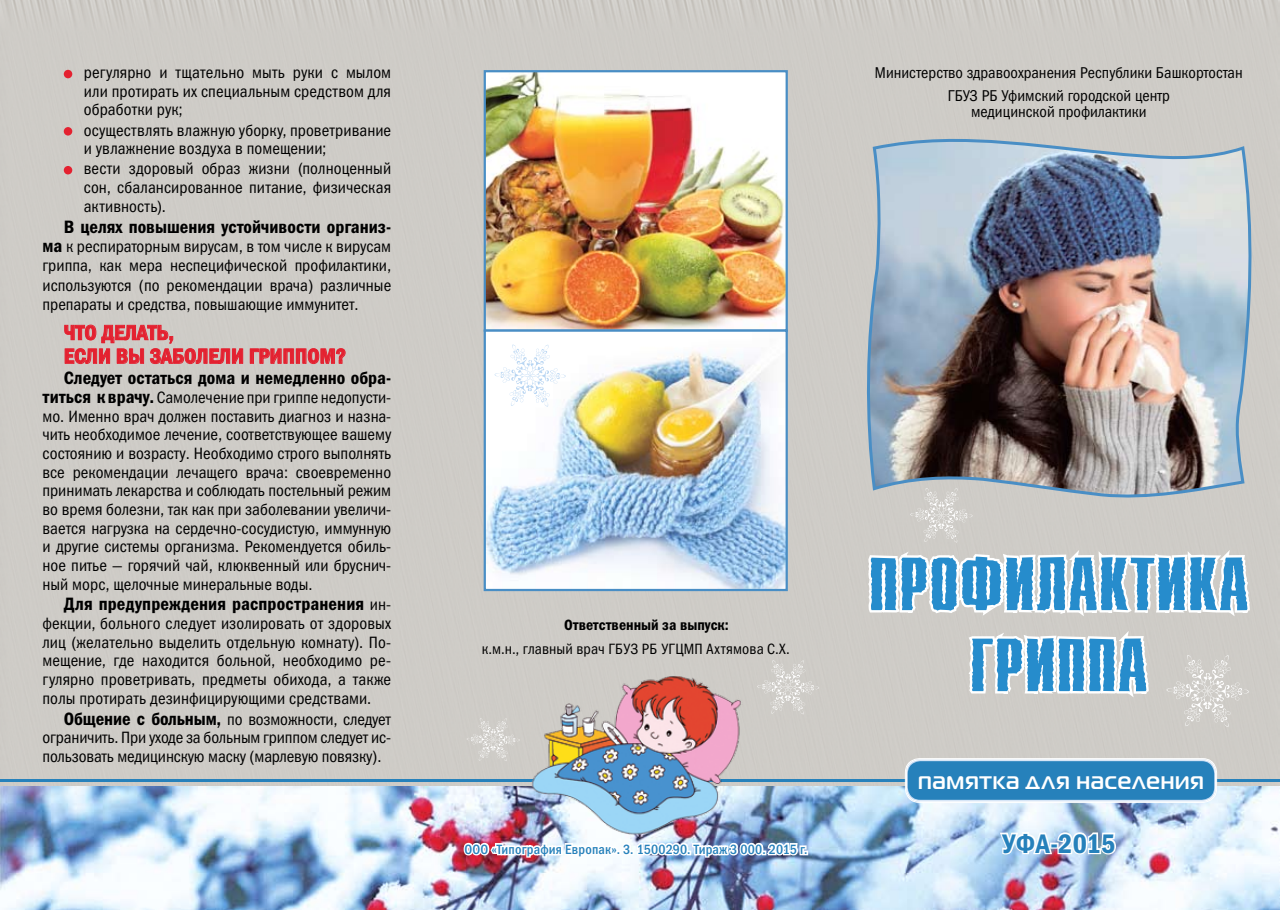
<style>
.page{position:relative;width:1280px;height:910px;background:#fff}
.page>*{position:absolute;margin:0;border:0;box-sizing:border-box;transform-origin:0 0}
.t1{font:700 75px/81px "Compact Rough C";color:#268ccc;text-align:center}
.t2{font:27px "Franklin Gothic Demi Cond C";letter-spacing:.01em;color:#2681bb}
.t3{font:700 24px "Magistral C";letter-spacing:.035em;color:#fff}
.t4{font:21px/23.7px "Franklin Gothic Demi Cond C";color:#e42130}
.t5{font:18px "Franklin Gothic Demi Cond C";color:#000}
.t6{font:16.5px/18.8px "Franklin Gothic Book Cond C";color:#000;text-align:justify}
.t7{font:15.75px/23px "Franklin Gothic Book Cond C";color:#000;text-align:center}
.t8{font:15px "Franklin Gothic Book Cond C";letter-spacing:.005em;color:#000}
.t9{font:15px "Franklin Gothic Demi Cond C";color:#000}
.t10{font:13.5px "Franklin Gothic Medi Cond C";letter-spacing:.015em;color:#2681bb}
.s1{font-family:"Franklin Gothic Demi Cond C";font-size:18px}
.s2{font-family:"Franklin Gothic Book Cond C";font-size:16.5px}
</style>
<div class="page">
<div style="left:0;top:0;width:1280px;height:787px;background:#ceccc7"></div>
<img style="left:0;top:787px;width:1280px;height:123px">
<svg style="left:998px;top:825px;width:120px;height:32px"></svg>
<img style="left:461px;top:808px;width:347px;height:57px">
<div style="left:64px;top:70px;width:8px;height:8px;background:#e42130;border-radius:50%"></div>
<div style="left:64px;top:127px;width:8px;height:9px;background:#e42130;border-radius:50%"></div>
<div style="left:64px;top:166px;width:8px;height:8px;background:#e42130;border-radius:50%"></div>
<svg style="left:64px;top:324px;width:179px;height:40px;background:#d2a5a4"></svg>
<svg style="left:250px;top:348px;width:96px;height:16px;background:#d58d90"></svg>
<img style="left:866px;top:130px;width:388px;height:369px">
<hr style="left:0;top:779px;width:1280px;height:3px;background:#2681bb">
<div style="left:905px;top:758px;width:312px;height:45px;border:1px solid #fff;border-radius:14px"></div>
<div style="left:906px;top:760px;width:309px;height:41px;border:1px solid #fff;border-radius:13px"></div>
<div style="left:908px;top:761px;width:306px;height:39px;background:#2681bb;border-radius:13px"></div>
<img style="left:487px;top:73px;width:298px;height:515px">
<div style="left:484px;top:70px;width:304px;height:262px;border:2px solid #498ec5"></div>
<div style="left:484px;top:329px;width:304px;height:262px;border:2px solid #498ec5"></div>
<img style="left:529px;top:674px;width:213px;height:162px">
<svg style="left:757px;top:660px;width:62px;height:54px;background:#d3d1cd"></svg>
<svg style="left:494px;top:344px;width:72px;height:63px"></svg>
<svg style="left:466px;top:718px;width:54px;height:43px;background:#d3d1cc"></svg>
<svg style="left:866px;top:488px;width:386px;height:299px"></svg>
<p class="t6" style="left:84px;top:63px;width:309px">регулярно и тщательно мыть руки с мылом или протирать их специальным средством для обработки рук;</p>
<p class="t6" style="left:84px;top:121px;width:309px">осуществлять влажную уборку, проветривание и увлажнение воздуха в помещении;</p>
<p class="t6" style="left:84px;top:159px;width:309px">вести здоровый образ жизни (полноценный сон, сбалансированное питание, физическая активность).</p>
<p class="t5" style="left:64px;top:217px;width:329px">В целях повышения устойчивости организ-</p>
<p class="t6" style="left:43px;top:237px;width:350px"><span class="s1">ма</span> к респираторным вирусам, в том числе к вирусам гриппа, как мера неспецифической профилактики, используются (по рекомендации врача) различные препараты и средства, повышающие иммунитет.</p>
<p class="t4" style="left:64px;top:320px;width:284px">ЧТО ДЕЛАТЬ,<br>ЕСЛИ ВЫ ЗАБОЛЕЛИ ГРИППОМ?</p>
<p class="t5" style="left:64px;top:368px;width:329px">Следует остаться дома и немедленно обра-</p>
<p class="t6" style="left:43px;top:388px;width:350px"><span class="s1">титься к врачу.</span> Самолечение при гриппе недопусти&shy;мо. Именно врач должен поставить диагноз и назна&shy;чить необходимое лечение, соответствующее вашему состоянию и возрасту. Необходимо строго выполнять все рекомендации лечащего врача: своевременно принимать лекарства и соблюдать постельный режим во время болезни, так как при заболевании увеличи&shy;вается нагрузка на сердечно-сосудистую, иммунную и другие системы организма. Рекомендуется обиль&shy;ное питье — горячий чай, клюквенный или бруснич&shy;ный морс, щелочные минеральные воды.</p>
<p class="t5" style="left:64px;top:594px;width:329px">Для предупреждения распространения <span class="s2">ин-</span></p>
<p class="t6" style="left:43px;top:614px;width:350px">фекции, больного следует изолировать от здоровых лиц (желательно выделить отдельную комнату). По&shy;мещение, где находится больной, необходимо ре&shy;гулярно проветривать, предметы обихода, а также полы протирать дезинфицирующими средствами.</p>
<p class="t6" style="left:43px;top:709px;width:350px;text-indent:21px"><span class="s1">Общение с больным,</span> по возможности, следует ограничить. При уходе за больным гриппом следует ис&shy;пользовать медицинскую маску (марлевую повязку).</p>
<p class="t7" style="left:875px;top:61px;width:369px">Министерство здравоохранения Республики Башкортостан<br>ГБУЗ РБ Уфимский городской центр</p>
<p class="t7" style="left:971px;top:100px;width:177px">медицинской профилактики</p>
<p class="t9" style="left:564px;top:616px;width:166px">Ответственный за выпуск:</p>
<p class="t8" style="left:482px;top:640px;width:310px">к.м.н., главный врач ГБУЗ РБ УГЦМП Ахтямова С.Х.</p>
<h1 class="t1" style="left:868px;top:546px;width:382px">ПРОФИЛАКТИКА<br>ГРИППА</h1>
<h3 class="t3" style="left:918px;top:766px;width:287px">памятка для населения</h3>
<p class="t10" style="left:464px;top:842px;width:344px">ООО «Типография Европак». З. 1500290. Тираж 3 000. 2015 г.</p>
<h2 class="t2" style="left:1002px;top:828px;width:115px">УФА-2015</h2>
</div>
